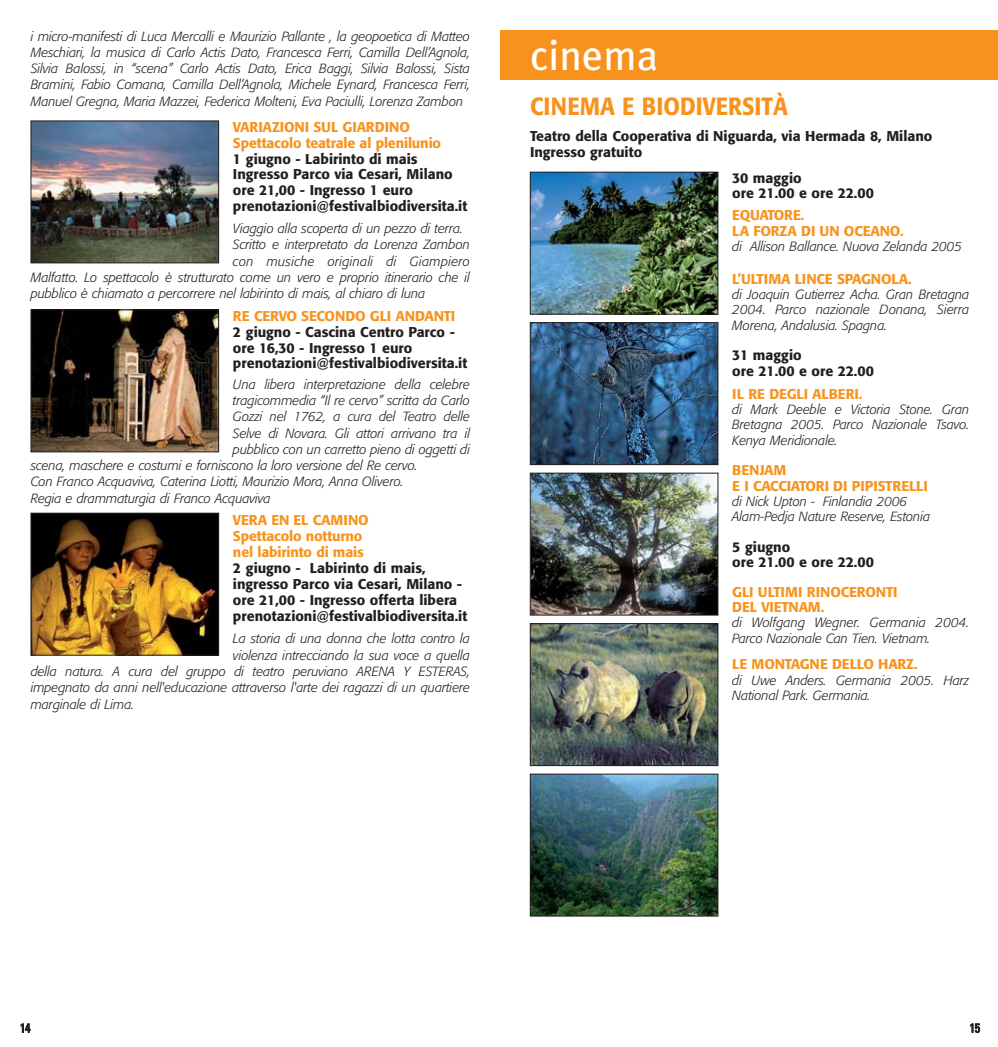
<style>
.page{position:relative;width:998px;height:1047px;background:#fff}
.page>*{position:absolute;margin:0;border:0;box-sizing:border-box;transform-origin:0 0}
.t1{font:42.2px "Meta Plus";color:#fff}
.t2{font:500 24.6px "Formata";color:#f7931d;scale:.9 1}
.t3{font:500 14px/15.8px "Formata";color:#231f20}
.t4{font:500 14px/15.8px "Formata";letter-spacing:-.01em;color:#f7931d}
.t5{font:italic 300 13.2px/15.4px "Formata";letter-spacing:-.005em;color:#231f20;text-align:justify}
.t6{font:italic 300 13.2px "Formata";letter-spacing:.015em;color:#231f20}
.t7{font:condensed 12.4px "Univers";color:#231f20}
</style>
<div class="page">
<img style="left:30px;top:30px;width:967px;height:887px">
<p class="t5" style="left:31px;top:29px;width:441px;line-height:16.2px">i micro-manifesti di Luca Mercalli e Maurizio Pallante , la geopoetica di Matteo Meschiari, la musica di Carlo Actis Dato, Francesca Ferri, Camilla Dell’Agnola, Silvia Balossi, in “scena” Carlo Actis Dato, Erica Baggi, Silvia Balossi, Sista Bramini, Fabio Comana, Camilla Dell’Agnola, Michele Eynard, Francesca Ferri, Manuel Gregna, Maria Mazzei, Federica Molteni, Eva Paciulli, Lorenza Zambon</p>
<p class="t4" style="left:233px;top:120px;width:209px">VARIAZIONI SUL GIARDINO<br>Spettacolo teatrale al plenilunio</p>
<p class="t3" style="left:233px;top:152px;width:236px">1 giugno - Labirinto di mais<br>Ingresso Parco via Cesari, Milano ore 21,00 - Ingresso 1 euro prenotazioni@festivalbiodiversita.it</p>
<p class="t5" style="left:233px;top:222px;width:231px">Viaggio alla scoperta di un pezzo di terra.</p>
<p class="t5" style="left:233px;top:238px;width:238px">Scritto e interpretato da Lorenza Zambon</p>
<p class="t6" style="left:233px;top:255px;width:238px">con musiche originali di Giampiero</p>
<p class="t5" style="left:31px;top:271px;width:441px">Malfatto. Lo spettacolo è strutturato come un vero e proprio itinerario che il</p>
<p class="t5" style="left:31px;top:287px;width:396px">pubblico è chiamato a percorrere nel labirinto di mais, al chiaro di luna</p>
<p class="t4" style="left:233px;top:309px;width:224px">RE CERVO SECONDO GLI ANDANTI</p>
<p class="t3" style="left:233px;top:325px;width:236px">2 giugno - Cascina Centro Parco - ore 16,30 - Ingresso 1 euro prenotazioni@festivalbiodiversita.it</p>
<p class="t5" style="left:233px;top:377px;width:238px">Una libera interpretazione della celebre</p>
<p class="t5" style="left:233px;top:393px;width:238px">tragicommedia “Il re cervo” scritta da Carlo</p>
<p class="t5" style="left:233px;top:410px;width:238px">Gozzi nel 1762, a cura del Teatro delle</p>
<p class="t5" style="left:233px;top:426px;width:238px">Selve di Novara. Gli attori arrivano tra il</p>
<p class="t5" style="left:233px;top:442px;width:238px">pubblico con un carretto pieno di oggetti di</p>
<p class="t5" style="left:31px;top:459px;width:388px">scena, maschere e costumi e forniscono la loro versione del Re cervo.</p>
<p class="t5" style="left:31px;top:475px;width:374px">Con Franco Acquaviva, Caterina Liotti, Maurizio Mora, Anna Olivero.</p>
<p class="t5" style="left:31px;top:491px;width:241px">Regia e drammaturgia di Franco Acquaviva</p>
<p class="t4" style="left:233px;top:513px;width:137px">VERA EN EL CAMINO<br>Spettacolo notturno nel labirinto di mais</p>
<p class="t3" style="left:233px;top:561px;width:236px">2 giugno - Labirinto di mais, ingresso Parco via Cesari, Milano - ore 21,00 - Ingresso offerta libera prenotazioni@festivalbiodiversita.it</p>
<p class="t5" style="left:233px;top:632px;width:238px">La storia di una donna che lotta contro la</p>
<p class="t5" style="left:233px;top:648px;width:238px">violenza intrecciando la sua voce a quella</p>
<p class="t5" style="left:31px;top:664px;width:441px">della natura. A cura del gruppo di teatro peruviano ARENA Y ESTERAS,</p>
<p class="t5" style="left:31px;top:681px;width:441px">impegnato da anni nell'educazione attraverso l'arte dei ragazzi di un quartiere</p>
<p class="t5" style="left:31px;top:697px;width:105px">marginale di Lima.</p>
<h1 class="t1" style="left:530px;top:37px;width:129px">cinema</h1>
<h2 class="t2" style="left:530px;top:96px;width:288px">CINEMA E BIODIVERSITÀ</h2>
<p class="t3" style="left:530px;top:130px;width:404px">Teatro della Cooperativa di Niguarda, via Hermada 8, Milano<br>Ingresso gratuito</p>
<p class="t3" style="left:732px;top:171px;width:143px">30 maggio<br>ore 21.00 e ore 22.00</p>
<p class="t4" style="left:732px;top:209px;width:173px">EQUATORE.<br>LA FORZA DI UN OCEANO.</p>
<p class="t5" style="left:732px;top:239px;width:231px">di Allison Ballance. Nuova Zelanda 2005</p>
<p class="t4" style="left:732px;top:272px;width:181px">L’ULTIMA LINCE SPAGNOLA.</p>
<p class="t5" style="left:732px;top:288px;width:238px">di Joaquin Gutierrez Acha. Gran Bretagna 2004. Parco nazionale Donana, Sierra Morena, Andalusia. Spagna.</p>
<p class="t3" style="left:732px;top:349px;width:143px">31 maggio<br>ore 21.00 e ore 22.00</p>
<p class="t4" style="left:732px;top:387px;width:132px">IL RE DEGLI ALBERI.</p>
<p class="t5" style="left:732px;top:402px;width:238px">di Mark Deeble e Victoria Stone. Gran Bretagna 2005. Parco Nazionale Tsavo.<br>Kenya Meridionale.</p>
<p class="t4" style="left:732px;top:463px;width:197px">BENJAM<br>E I CACCIATORI DI PIPISTRELLI</p>
<p class="t5" style="left:732px;top:494px;width:199px">di Nick Upton - Finlandia 2006<br>Alam-Pedja Nature Reserve, Estonia</p>
<p class="t3" style="left:732px;top:540px;width:143px;line-height:15.2px">5 giugno<br>ore 21.00 e ore 22.00</p>
<p class="t4" style="left:732px;top:585px;width:167px;line-height:15.2px">GLI ULTIMI RINOCERONTI<br>DEL VIETNAM.</p>
<p class="t5" style="left:732px;top:616px;width:238px">di Wolfgang Wegner. Germania 2004.<br>Parco Nazionale Can Tien. Vietnam.</p>
<p class="t4" style="left:732px;top:657px;width:187px">LE MONTAGNE DELLO HARZ.</p>
<p class="t5" style="left:732px;top:673px;width:238px">di Uwe Anders. Germania 2005. Harz<br>National Park. Germania.</p>
<p class="t7" style="left:20px;top:1023px;width:12px">14</p>
<p class="t7" style="left:969px;top:1023px;width:12px">15</p>
</div>
